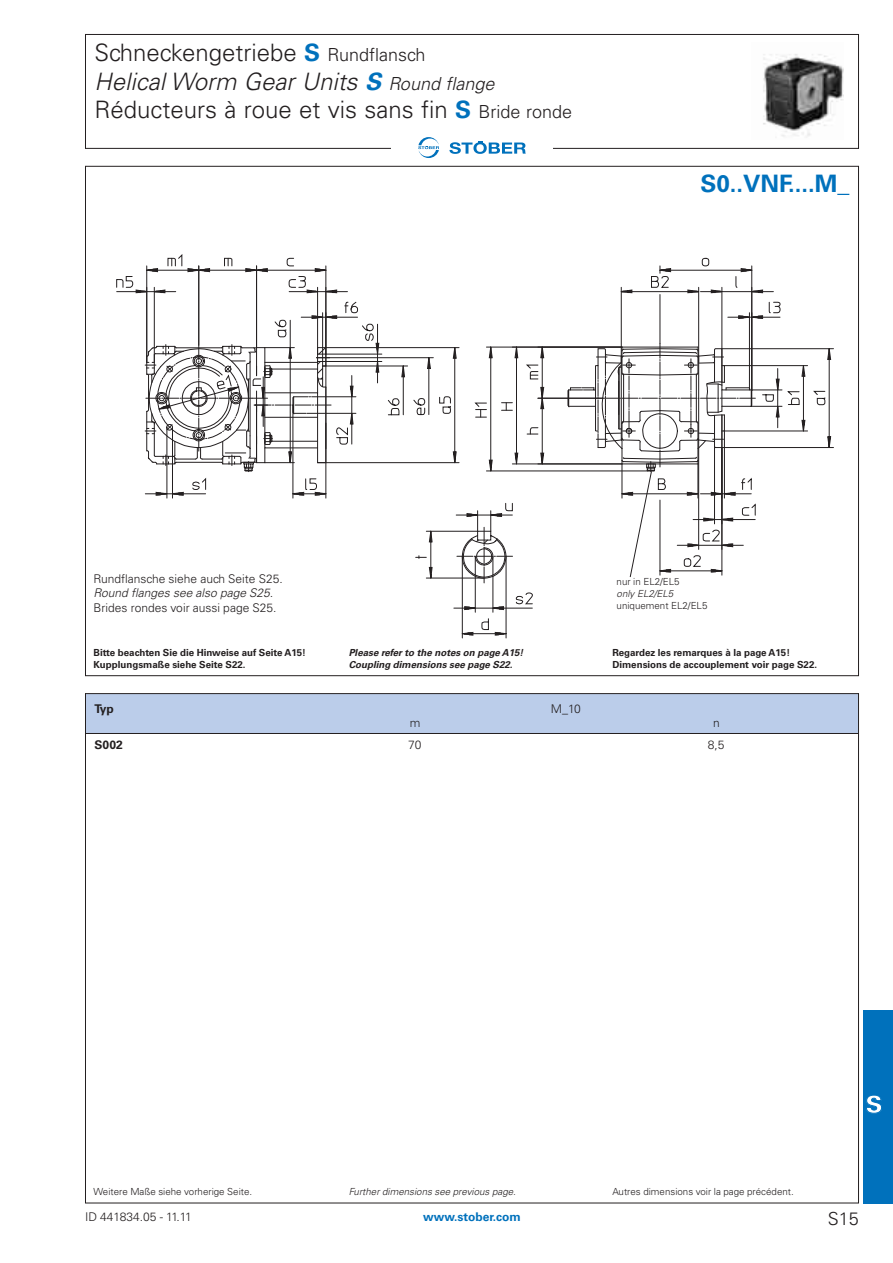
<style>
.page{position:relative;width:893px;height:1263px;background:#fff}
.page>*{position:absolute;margin:0;border:0;box-sizing:border-box;transform-origin:0 0}
.t1{font:300 24px/28.8px "Univers";color:#231f20}
.t2{font:700 24px "Univers";color:#0071bc}
.t3{font:900 24px "Univers";color:#fff}
.t4{font:300 18px "Univers";color:#231f20}
.t5{font:300 12px "Univers";color:#231f20}
.t6{font:italic 300 12px "Univers";color:#231f20}
.t7{font:700 12px "Univers";color:#0071bc}
.t8{font:700 12px "Univers";color:#231f20}
.t9{font:700 9.75px/11.7px "Univers";color:#231f20}
.t10{font:300 9.75px "Univers";color:#231f20}
.t11{font:italic 700 9.75px/11.7px "Univers";color:#231f20}
.t12{font:italic 300 9.75px "Univers";color:#231f20}
.s1{font-weight:700;color:#0071bc}
.s2{font-size:18px}
.s3{font-style:italic}
.s4{font-weight:700;font-style:italic;color:#0071bc}
.s5{font-style:italic;font-size:18px}
</style>
<div class="page">
<svg style="left:135px;top:254px;width:699px;height:385px"></svg>
<hr style="left:490px;top:347px;width:1px;height:124px;background:#231f20">
<hr style="left:486px;top:347px;width:136px;height:1px;background:#231f20">
<hr style="left:486px;top:471px;width:162px;height:1px;background:#231f20">
<svg style="left:489px;top:347px;width:4px;height:11px"></svg>
<svg style="left:489px;top:460px;width:4px;height:16px"></svg>
<hr style="left:301px;top:317px;width:57px;height:1px;background:#231f20">
<hr style="left:322px;top:313px;width:1px;height:53px;background:#231f20">
<svg style="left:312px;top:315px;width:25px;height:4px"></svg>
<hr style="left:167px;top:427px;width:1px;height:71px;background:#231f20">
<hr style="left:172px;top:427px;width:1px;height:71px;background:#231f20">
<hr style="left:289px;top:291px;width:58px;height:1px;background:#231f20">
<hr style="left:317px;top:287px;width:1px;height:67px;background:#231f20">
<hr style="left:621px;top:291px;width:78px;height:1px;background:#231f20">
<hr style="left:698px;top:287px;width:1px;height:75px;background:#231f20">
<hr style="left:621px;top:287px;width:1px;height:75px;background:#231f20">
<svg style="left:621px;top:290px;width:11px;height:3px"></svg>
<svg style="left:687px;top:290px;width:12px;height:3px"></svg>
<hr style="left:516px;top:347px;width:1px;height:117px;background:#231f20">
<hr style="left:512px;top:464px;width:110px;height:1px;background:#231f20">
<svg style="left:515px;top:347px;width:3px;height:11px"></svg>
<svg style="left:515px;top:453px;width:3px;height:16px"></svg>
<hr style="left:377px;top:324px;width:1px;height:59px;background:#231f20">
<hr style="left:326px;top:354px;width:56px;height:1px;background:#231f20">
<hr style="left:326px;top:361px;width:56px;height:1px;background:#231f20">
<svg style="left:362px;top:324px;width:17px;height:48px"></svg>
<hr style="left:290px;top:320px;width:1px;height:143px;background:#231f20">
<hr style="left:326px;top:396px;width:30px;height:1px;background:#231f20">
<hr style="left:326px;top:413px;width:30px;height:1px;background:#231f20">
<hr style="left:154px;top:287px;width:1px;height:75px;background:#231f20">
<hr style="left:454px;top:348px;width:1px;height:115px;background:#231f20">
<hr style="left:326px;top:347px;width:133px;height:1px;background:#231f20">
<hr style="left:318px;top:462px;width:141px;height:1px;background:#231f20">
<svg style="left:453px;top:347px;width:4px;height:12px"></svg>
<svg style="left:453px;top:451px;width:4px;height:17px"></svg>
<hr style="left:542px;top:398px;width:1px;height:66px;background:#231f20">
<svg style="left:540px;top:453px;width:4px;height:16px"></svg>
<hr style="left:293px;top:405px;width:1px;height:93px;background:#231f20">
<hr style="left:326px;top:387px;width:1px;height:111px;background:#231f20">
<hr style="left:777px;top:368px;width:1px;height:60px;background:#231f20">
<hr style="left:751px;top:390px;width:31px;height:1px;background:#231f20">
<hr style="left:751px;top:406px;width:31px;height:1px;background:#231f20">
<svg style="left:762px;top:379px;width:17px;height:38px"></svg>
<hr style="left:728px;top:317px;width:52px;height:1px;background:#231f20">
<hr style="left:749px;top:313px;width:1px;height:75px;background:#231f20">
<svg style="left:738px;top:315px;width:25px;height:4px"></svg>
<hr style="left:700px;top:291px;width:73px;height:1px;background:#231f20">
<hr style="left:722px;top:287px;width:1px;height:98px;background:#231f20">
<svg style="left:711px;top:290px;width:11px;height:3px"></svg>
<hr style="left:660px;top:270px;width:92px;height:1px;background:#231f20">
<hr style="left:660px;top:294px;width:1px;height:50px;background:#231f20">
<hr style="left:751px;top:266px;width:1px;height:125px;background:#231f20">
<svg style="left:735px;top:268px;width:28px;height:25px"></svg>
<svg style="left:651px;top:266px;width:20px;height:22px"></svg>
<hr style="left:456px;top:515px;width:56px;height:1px;background:#231f20">
<hr style="left:454px;top:608px;width:78px;height:1px;background:#231f20">
<hr style="left:493px;top:556px;width:1px;height:56px;background:#231f20">
<hr style="left:475px;top:556px;width:1px;height:56px;background:#231f20">
<svg style="left:464px;top:606px;width:12px;height:4px"></svg>
<svg style="left:492px;top:606px;width:12px;height:4px"></svg>
<hr style="left:462px;top:633px;width:44px;height:1px;background:#231f20">
<hr style="left:506px;top:556px;width:1px;height:82px;background:#231f20">
<hr style="left:462px;top:556px;width:1px;height:82px;background:#231f20">
<svg style="left:462px;top:632px;width:11px;height:3px"></svg>
<svg style="left:495px;top:632px;width:11px;height:3px"></svg>
<hr style="left:431px;top:531px;width:1px;height:47px;background:#231f20">
<hr style="left:426px;top:531px;width:52px;height:1px;background:#231f20">
<hr style="left:426px;top:578px;width:58px;height:1px;background:#231f20">
<svg style="left:429px;top:531px;width:3px;height:11px"></svg>
<svg style="left:429px;top:567px;width:3px;height:16px"></svg>
<hr style="left:803px;top:366px;width:1px;height:65px;background:#231f20">
<hr style="left:724px;top:365px;width:84px;height:1px;background:#231f20">
<hr style="left:724px;top:431px;width:84px;height:1px;background:#231f20">
<svg style="left:802px;top:365px;width:3px;height:12px"></svg>
<svg style="left:802px;top:420px;width:3px;height:16px"></svg>
<hr style="left:829px;top:349px;width:1px;height:98px;background:#231f20">
<hr style="left:722px;top:348px;width:111px;height:1px;background:#231f20">
<hr style="left:722px;top:447px;width:111px;height:1px;background:#231f20">
<svg style="left:827px;top:348px;width:4px;height:12px"></svg>
<svg style="left:827px;top:436px;width:4px;height:17px"></svg>
<hr style="left:542px;top:347px;width:1px;height:51px;background:#231f20">
<hr style="left:538px;top:398px;width:65px;height:1px;background:#231f20">
<svg style="left:540px;top:387px;width:4px;height:22px"></svg>
<svg style="left:540px;top:347px;width:4px;height:11px"></svg>
<hr style="left:199px;top:270px;width:58px;height:1px;background:#231f20">
<hr style="left:256px;top:266px;width:1px;height:82px;background:#231f20">
<hr style="left:326px;top:266px;width:1px;height:88px;background:#231f20">
<svg style="left:245px;top:258px;width:92px;height:35px"></svg>
<hr style="left:147px;top:270px;width:52px;height:1px;background:#231f20">
<hr style="left:146px;top:266px;width:1px;height:96px;background:#231f20">
<hr style="left:199px;top:266px;width:1px;height:79px;background:#231f20">
<svg style="left:116px;top:254px;width:66px;height:39px"></svg>
<svg style="left:188px;top:268px;width:22px;height:4px"></svg>
<hr style="left:403px;top:366px;width:1px;height:49px;background:#231f20">
<hr style="left:323px;top:366px;width:85px;height:1px;background:#231f20">
<svg style="left:401px;top:366px;width:4px;height:11px"></svg>
<hr style="left:429px;top:358px;width:1px;height:57px;background:#231f20">
<hr style="left:316px;top:357px;width:117px;height:1px;background:#231f20">
<svg style="left:427px;top:357px;width:4px;height:12px"></svg>
<svg style="left:145px;top:345px;width:208px;height:151px"></svg>
<svg style="left:457px;top:503px;width:56px;height:80px"></svg>
<img style="left:763px;top:54px;width:80px;height:83px">
<div style="left:94px;top:574px;width:198px;height:46px;background:#fff"></div>
<div style="left:85px;top:34px;width:774px;height:115px;border:1px solid #231f20"></div>
<div style="left:86px;top:694px;width:772px;height:25px;background:#bbcdea"></div>
<div style="left:86px;top:719px;width:772px;height:15px;background:#bbcdea"></div>
<hr style="left:86px;top:733px;width:772px;height:1px;background:#231f20">
<div style="left:391px;top:137px;width:162px;height:21px;background:#fff"></div>
<svg style="left:449px;top:141px;width:77px;height:13px"></svg>
<svg style="left:418px;top:137px;width:21px;height:21px"></svg>
<div style="left:863px;top:1009px;width:30px;height:194px;background:#0071bc"></div>
<svg style="left:568px;top:344px;width:188px;height:234px"></svg>
<h1 class="t1" style="left:94px;top:40px;width:479px">Schneckengetriebe <span class="s1">S</span> <span class="s2">Rundflansch<br></span><span class="s3">Helical Worm Gear Units</span> <span class="s4">S</span> <span class="s5">Round flange<br></span>Réducteurs à roue et vis sans fin <span class="s1">S</span> <span class="s2">Bride ronde</span></h1>
<h1 class="t2" style="left:700px;top:174px;width:151px">S0..VNF....M_</h1>
<p class="t5" style="left:94px;top:574px;width:191px">Rundflansche siehe auch Seite S25.</p>
<p class="t6" style="left:94px;top:588px;width:181px">Round flanges see also page S25.</p>
<p class="t5" style="left:94px;top:603px;width:184px">Brides rondes voir aussi page S25.</p>
<p class="t10" style="left:617px;top:578px;width:65px">nur in EL2/EL5</p>
<p class="t12" style="left:617px;top:590px;width:58px">only EL2/EL5</p>
<p class="t10" style="left:617px;top:602px;width:92px">uniquement EL2/EL5</p>
<p class="t9" style="left:94px;top:648px;width:214px">Bitte beachten Sie die Hinweise auf Seite A15!<br>Kupplungsmaße siehe Seite S22.</p>
<p class="t8" style="left:94px;top:704px;width:21px">Typ</p>
<p class="t5" style="left:551px;top:704px;width:31px">M_10</p>
<p class="t5" style="left:410px;top:718px;width:12px">m</p>
<p class="t5" style="left:713px;top:718px;width:8px">n</p>
<p class="t8" style="left:94px;top:740px;width:30px">S002</p>
<p class="t5" style="left:408px;top:740px;width:15px">70</p>
<p class="t5" style="left:708px;top:740px;width:18px">8,5</p>
<p class="t11" style="left:349px;top:648px;width:176px">Please refer to the notes on page A15!<br>Coupling dimensions see page S22.</p>
<p class="t9" style="left:612px;top:648px;width:206px">Regardez les remarques à la page A15!<br>Dimensions de accouplement voir page S22.</p>
<h1 class="t3" style="left:865px;top:1095px;width:19px">S</h1>
<p class="t10" style="left:94px;top:1188px;width:160px">Weitere Maße siehe vorherige Seite.</p>
<p class="t12" style="left:349px;top:1188px;width:169px">Further dimensions see previous page.</p>
<p class="t10" style="left:612px;top:1188px;width:183px">Autres dimensions voir la page précédent.</p>
<p class="t5" style="left:85px;top:1212px;width:108px">ID 441834.05 - 11.11</p>
<p class="t7" style="left:423px;top:1212px;width:99px">www.stober.com</p>
<h2 class="t4" style="left:828px;top:1212px;width:33px">S15</h2>
</div>
